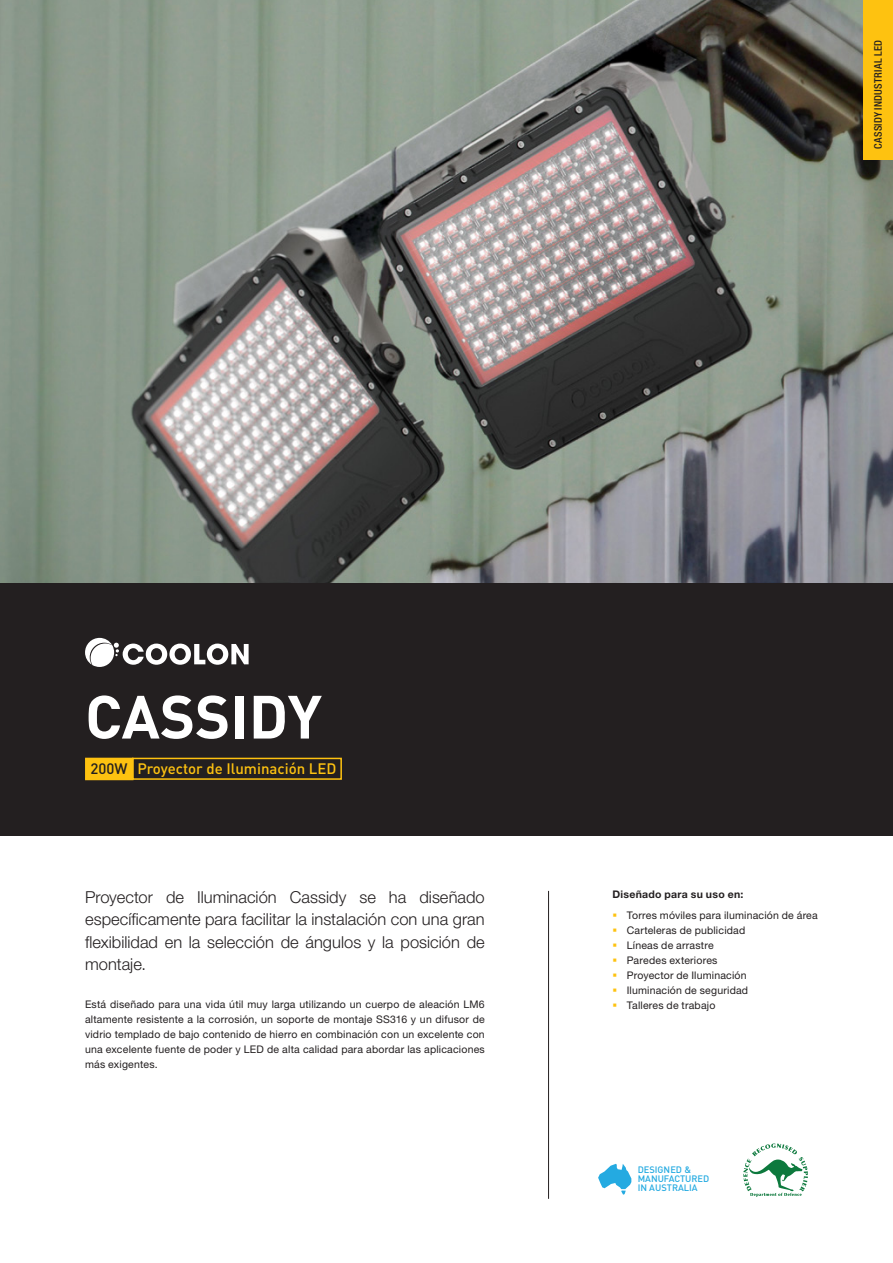
<style>
.page{position:relative;width:893px;height:1263px;background:#fff}
.page>*{position:absolute;margin:0;border:0;box-sizing:border-box;transform-origin:0 0}
.t1{font:700 60px "DIN Pro";letter-spacing:-.005em;color:#fff}
.t2{font:300 16.5px/22.5px "Helvetica Neue LT Std";color:#231f20;text-align:justify}
.t3{font:500 15px "DIN Pro";color:#fec210}
.t4{font:500 15px "DIN Pro";color:#231f20}
.t5{font:10.5px/15px "Helvetica Neue LT Std";letter-spacing:.015em;color:#231f20;text-align:justify}
.icon_ft_-_body{font:500 condensed 10.5px "Helvetica Neue LT Std";letter-spacing:.025em;color:#231f20}
.t6{font:700 10.5px "Helvetica Neue LT Std";letter-spacing:.025em;color:#231f20}
.t7{font:500 9.3px/9.3px "DIN Pro";color:#24aae1}
</style>
<div class="page">
<div style="left:0;top:583px;width:893px;height:253px;background:#231f20"></div>
<svg style="left:743px;top:1143px;width:65px;height:54px"></svg>
<svg style="left:598px;top:1164px;width:33px;height:31px"></svg>
<hr style="left:548px;top:891px;width:1px;height:308px;background:#231f20">
<img style="left:0;top:0;width:893px;height:583px">
<svg style="left:85px;top:638px;width:164px;height:29px"></svg>
<div style="left:863px;top:0;width:30px;height:159px;background:#fec210"></div>
<div style="left:132px;top:758px;width:210px;height:22px;border:2px solid #fec210"></div>
<div style="left:86px;top:758px;width:47px;height:21px;background:#fec210"></div>
<div style="left:85px;top:758px;width:49px;height:22px;border:2px solid #fec210"></div>
<p class="icon_ft_-_body" style="left:872px;top:149px;width:110px;rotate:-90deg">CASSIDY INDUSTRIAL LED</p>
<p class="t1" style="left:85px;top:676px;width:238px">CASSIDY</p>
<p class="t4" style="left:90px;top:759px;width:39px">200W</p>
<p class="t3" style="left:137px;top:759px;width:201px">Proyector de Iluminación LED</p>
<p class="t2" style="left:85px;top:885px;width:401px">Proyector de Iluminación Cassidy se ha diseñado específicamente para facilitar la instalación con una gran flexibilidad en la selección de ángulos y la posición de montaje.</p>
<p class="t5" style="left:85px;top:996px;width:401px">Está diseñado para una vida útil muy larga utilizando un cuerpo de aleación LM6 altamente resistente a la corrosión, un soporte de montaje SS316 y un difusor de vidrio templado de bajo contenido de hierro en combinación con un excelente con una excelente fuente de poder y LED de alta calidad para abordar las aplicaciones más exigentes.</p>
<p class="t6" style="left:612px;top:888px;width:133px">Diseñado para su uso en:</p>
<p class="t5" style="left:627px;top:907px;width:193px">Torres móviles para iluminación de área</p>
<p class="t5" style="left:627px;top:922px;width:120px">Carteleras de publicidad</p>
<p class="t5" style="left:627px;top:937px;width:88px">Líneas de arrastre</p>
<p class="t5" style="left:627px;top:952px;width:92px">Paredes exteriores</p>
<p class="t5" style="left:627px;top:967px;width:121px">Proyector de Iluminación</p>
<p class="t5" style="left:627px;top:982px;width:123px">Iluminación de seguridad</p>
<p class="t5" style="left:627px;top:997px;width:90px">Talleres de trabajo</p>
<p class="t7" style="left:638px;top:1164px;width:73px">DESIGNED &amp;<br>MANUFACTURED<br>IN AUSTRALIA</p>
</div>
